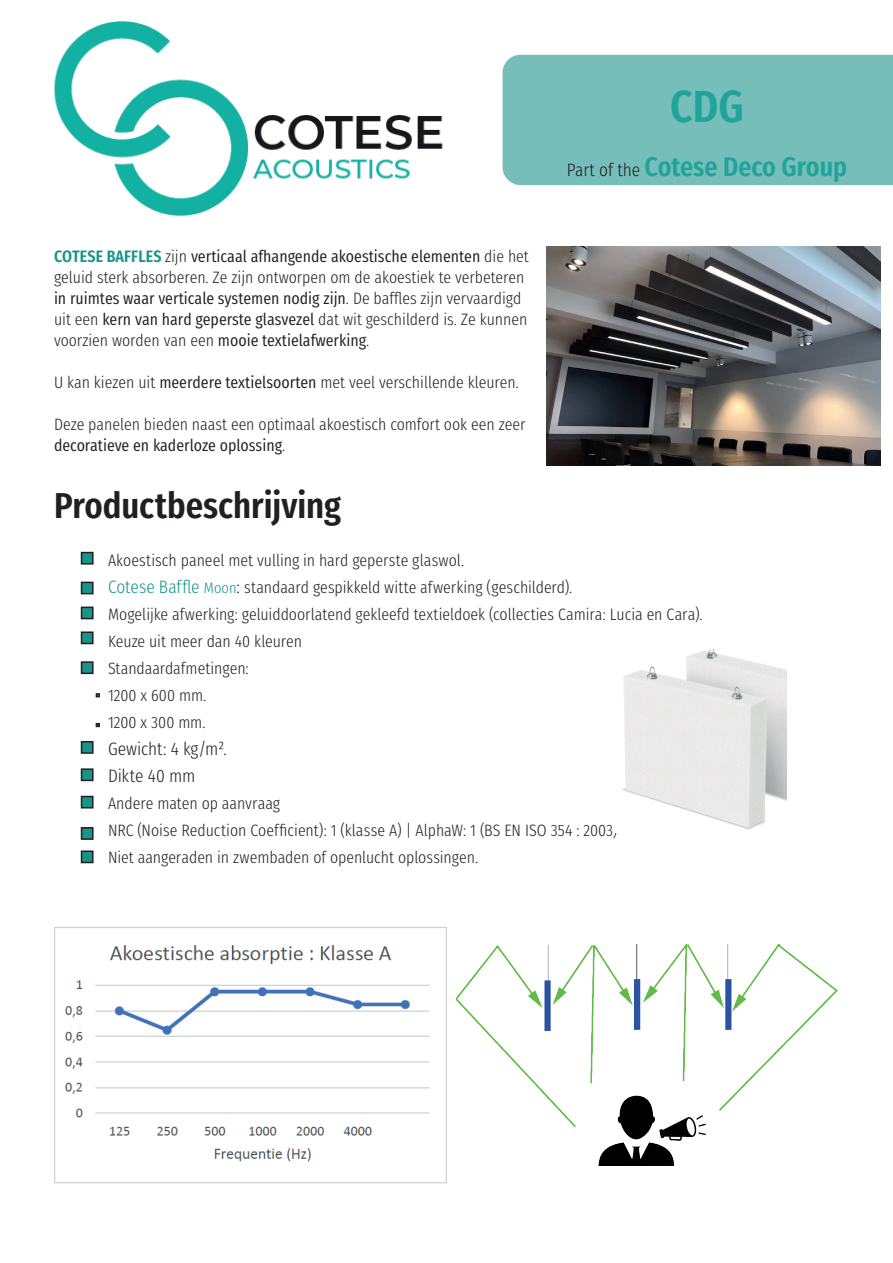
<style>
.page{position:relative;width:893px;height:1263px;background:#fff}
.page>*{position:absolute;margin:0;border:0;box-sizing:border-box;transform-origin:0 0}
.t1{font:600 45px "Fira Sans Condensed";color:#20a49a}
.t2{font:600 36px "Fira Sans Condensed";color:#231f20}
.t3{font:600 27px "Fira Sans Condensed";color:#20a49a}
.t4{font:300 18px/27px "Fira Sans Condensed";letter-spacing:-.005em;color:#231f20}
.t5{font:300 16.5px/27px "Fira Sans Condensed";color:#231f20}
.s1{font-weight:600;color:#19948b}
.s2{font-weight:400}
.s3{font-weight:300;font-size:18px;color:#231f20}
.s4{font-size:18px;color:#19948b}
.s5{font-size:15px;color:#19948b}
.s6{font-size:18px}
</style>
<div class="page">
<div style="left:502px;top:55px;width:391px;height:130px;background:#75beb9"></div>
<div style="left:82px;top:552px;width:11px;height:12px;background:#19948b"></div>
<div style="left:81px;top:552px;width:13px;height:12px;border:2px solid #231f20"></div>
<div style="left:82px;top:582px;width:11px;height:12px;background:#19948b"></div>
<div style="left:81px;top:582px;width:13px;height:12px;border:2px solid #231f20"></div>
<div style="left:82px;top:607px;width:11px;height:12px;background:#19948b"></div>
<div style="left:81px;top:606px;width:13px;height:13px;border:2px solid #231f20"></div>
<div style="left:82px;top:632px;width:11px;height:11px;background:#19948b"></div>
<div style="left:81px;top:631px;width:13px;height:13px;border:2px solid #231f20"></div>
<div style="left:82px;top:742px;width:11px;height:11px;background:#19948b"></div>
<div style="left:81px;top:741px;width:13px;height:13px;border:2px solid #231f20"></div>
<svg style="left:96px;top:693px;width:4px;height:4px"></svg>
<svg style="left:96px;top:723px;width:4px;height:4px"></svg>
<div style="left:82px;top:662px;width:11px;height:11px;background:#19948b"></div>
<div style="left:81px;top:661px;width:13px;height:13px;border:2px solid #231f20"></div>
<img style="left:54px;top:21px;width:389px;height:195px">
<div style="left:82px;top:796px;width:11px;height:12px;background:#19948b"></div>
<div style="left:81px;top:796px;width:13px;height:12px;border:2px solid #231f20"></div>
<div style="left:82px;top:828px;width:11px;height:11px;background:#19948b"></div>
<div style="left:81px;top:827px;width:13px;height:13px;border:2px solid #231f20"></div>
<img style="left:546px;top:247px;width:334px;height:219px">
<img style="left:54px;top:927px;width:392px;height:257px">
<img style="left:455px;top:944px;width:383px;height:221px">
<div style="left:82px;top:851px;width:11px;height:11px;background:#19948b"></div>
<div style="left:81px;top:850px;width:13px;height:13px;border:2px solid #231f20"></div>
<img style="left:622px;top:650px;width:164px;height:180px">
<div style="left:82px;top:769px;width:11px;height:11px;background:#19948b"></div>
<div style="left:81px;top:768px;width:13px;height:13px;border:2px solid #231f20"></div>
<p class="t5" style="left:54px;top:244px;width:476px;line-height:21px"><span class="s1">COTESE BAFFLES</span> zijn <span class="s2">verticaal afhangende akoestische elementen</span> die het geluid sterk absorberen. Ze zijn ontworpen om de akoestiek te verbeteren <span class="s2">in ruimtes waar verticale systemen nodig zijn</span>. De baffles zijn vervaardigd uit een <span class="s2">kern van hard geperste glasvezel</span> dat wit geschilderd is. Ze kunnen voorzien worden van een <span class="s2">mooie textielafwerking</span>.</p>
<p class="t5" style="left:54px;top:367px;width:466px">U kan kiezen uit <span class="s2">meerdere textielsoorten</span> met veel verschillende kleuren.</p>
<p class="t5" style="left:54px;top:412px;width:473px;line-height:21px">Deze panelen bieden naast een optimaal akoestisch comfort ook een zeer <span class="s2">decoratieve en kaderloze oplossing</span>.</p>
<h1 class="t1" style="left:670px;top:65px;width:75px">CDG</h1>
<h3 class="t3" style="left:567px;top:142px;width:282px"><span class="s3">Part of the</span> Cotese Deco Group</h3>
<h2 class="t2" style="left:54px;top:473px;width:288px">Productbeschrijving</h2>
<p class="t5" style="left:108px;top:545px;width:596px">Akoestisch paneel met vulling in hard geperste glaswol.<br><span class="s4">Cotese Baffle</span> <span class="s5">Moon</span><span class="s6">:</span> standaard gespikkeld witte afwerking (geschilderd).<br>Mogelijke afwerking: geluiddoorlatend gekleefd textieldoek (collecties Camira: Lucia en Cara).<br>Keuze uit meer dan 40 kleuren<br>Standaardafmetingen:<br>1200 x 600 mm.<br>1200 x 300 mm.</p>
<p class="t4" style="left:108px;top:734px;width:120px">Gewicht: 4 kg/m².<br>Dikte 40 mm</p>
<p class="t5" style="left:108px;top:788px;width:511px">Andere maten op aanvraag<br>NRC (Noise Reduction Coefficient): 1 (klasse A) | AlphaW: 1 (BS EN ISO 354 : 2003)<br>Niet aangeraden in zwembaden of openlucht oplossingen.</p>
</div>
